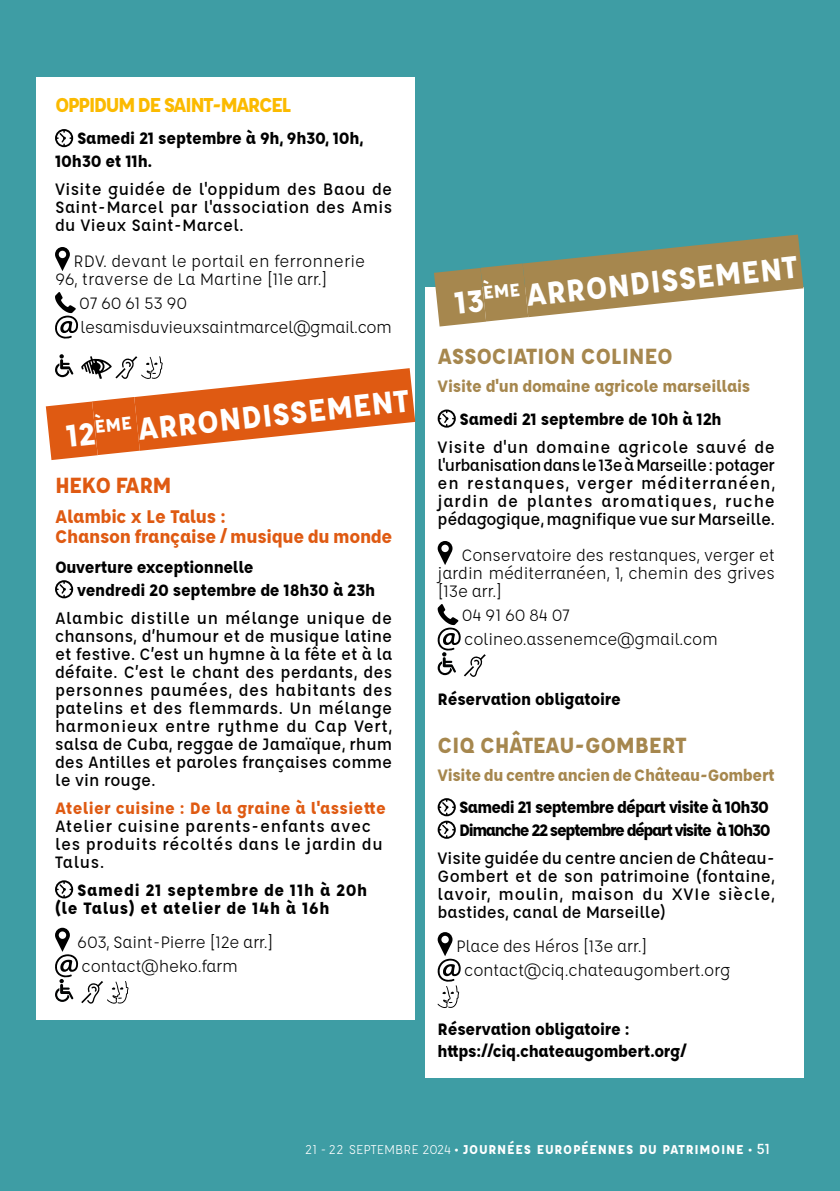
<style>
.page{position:relative;width:840px;height:1191px;background:#fff}
.page>*{position:absolute;margin:0;border:0;box-sizing:border-box;transform-origin:0 0}
.t1{font:700 34px "Affogato";color:#fff}
.t2{font:700 24px "Affogato";letter-spacing:-.015em;color:#a6874e}
.t3{font:700 24px "Affogato";letter-spacing:-.035em;color:#df5a12}
.t4{font:700 22px "Affogato";letter-spacing:-.075em;color:#fbba00}
.t5{font:700 20px/20px "Affogato";letter-spacing:-.015em;color:#df5a12}
.t6{font:500 18px/18px "Affogato";letter-spacing:.015em;color:#000;text-align:justify}
.t7{font:18px/24px "Affogato";letter-spacing:-.015em;color:#000}
.t8{font:700 18px/22.4px "Affogato";letter-spacing:-.015em;color:#000}
.t9{font:700 18px "Affogato";letter-spacing:-.02em;color:#a6874e}
.t10{font:500 18px/18px "Affogato";letter-spacing:.035em;color:#000}
.t11{font:700 18px/22.4px "Affogato";letter-spacing:-.075em;color:#000}
.t12{font:18px/18px "Affogato";letter-spacing:.005em;color:#000}
.t13{font:700 18px/18px "Affogato";letter-spacing:.035em;color:#000}
.t14{font:700 18px "Affogato";letter-spacing:.015em;color:#df5a12}
.t15{font:700 14px "Affogato";letter-spacing:.05em;color:#fff}
.s1{font-weight:400}
.s2{font-weight:500;font-size:16px}
</style>
<div class="page">
<div style="left:0;top:0;width:839px;height:1191px;background:#3e9da4"></div>
<div style="left:425px;top:287px;width:378px;height:790px;background:#fff"></div>
<div style="left:36px;top:77px;width:378px;height:942px;background:#fff"></div>
<svg style="left:196px;top:359px;width:260px;height:124px"></svg>
<svg style="left:55px;top:129px;width:18px;height:18px"></svg>
<svg style="left:55px;top:247px;width:15px;height:24px"></svg>
<svg style="left:55px;top:292px;width:23px;height:47px"></svg>
<svg style="left:45px;top:354px;width:151px;height:106px"></svg>
<svg style="left:55px;top:580px;width:18px;height:18px"></svg>
<svg style="left:55px;top:880px;width:18px;height:18px"></svg>
<svg style="left:55px;top:927px;width:73px;height:77px"></svg>
<svg style="left:437px;top:409px;width:18px;height:18px"></svg>
<svg style="left:437px;top:541px;width:15px;height:24px"></svg>
<svg style="left:437px;top:604px;width:48px;height:73px"></svg>
<svg style="left:437px;top:798px;width:18px;height:40px"></svg>
<svg style="left:437px;top:932px;width:23px;height:76px"></svg>
<svg style="left:414px;top:231px;width:52px;height:128px"></svg>
<svg style="left:466px;top:234px;width:338px;height:116px"></svg>
<p class="t4" style="left:55px;top:91px;width:238px">OPPIDUM DE SAINT-MARCEL</p>
<p class="t8" style="left:55px;top:127px;width:309px;text-indent:22px">Samedi 21 septembre à 9h, 9h30, 10h,<br>10h30 et 11h.</p>
<p class="t6" style="left:55px;top:180px;width:338px">Visite guidée de l'oppidum des Baou de Saint-Marcel par l'association des Amis du Vieux Saint-Marcel.</p>
<p class="t12" style="left:55px;top:252px;width:311px;text-indent:18px">RDV. devant le portail en ferronnerie<br>96, traverse de La Martine [11e arr.]</p>
<p class="t7" style="left:79px;top:291px;width:314px">07 60 61 53 90 lesamisduvieuxsaintmarcel@gmail.com</p>
<h1 class="t1" style="left:64px;top:414px;width:346px;rotate:-6deg">12<sup>ÈME</sup> ARRONDISSEMENT</h1>
<h2 class="t3" style="left:55px;top:470px;width:118px">HEKO FARM</h2>
<p class="t5" style="left:55px;top:506px;width:338px">Alambic x Le Talus :<br>Chanson française / musique du monde</p>
<p class="t8" style="left:77px;top:555px;width:299px;text-indent:-22px">Ouverture exceptionnelle<br>vendredi 20 septembre de 18h30 à 23h</p>
<p class="t6" style="left:55px;top:608px;width:338px">Alambic distille un mélange unique de chansons, d’humour et de musique latine et festive. C’est un hymne à la fête et à la défaite. C’est le chant des perdants, des personnes paumées, des habitants des patelins et des flemmards. Un mélange harmonieux entre rythme du Cap Vert, salsa de Cuba, reggae de Jamaïque, rhum des Antilles et paroles françaises comme le vin rouge.</p>
<p class="t14" style="left:55px;top:796px;width:332px">Atelier cuisine : De la graine à l'assiette</p>
<p class="t10" style="left:55px;top:816px;width:329px">Atelier cuisine parents-enfants avec les produits récoltés dans le jardin du<br>Talus.</p>
<p class="t13" style="left:55px;top:880px;width:314px;text-indent:22px">Samedi 21 septembre de 11h à 20h (le Talus) et atelier de 14h à 16h</p>
<p class="t7" style="left:77px;top:929px;width:198px">603, Saint-Pierre [12e arr.] contact@heko.farm</p>
<h1 class="t1" style="left:452px;top:281px;width:346px;rotate:-6deg">13<sup>ÈME</sup> ARRONDISSEMENT</h1>
<h2 class="t2" style="left:437px;top:341px;width:237px">ASSOCIATION COLINEO</h2>
<p class="t9" style="left:437px;top:375px;width:314px">Visite d'un domaine agricole marseillais</p>
<p class="t8" style="left:459px;top:407px;width:263px">Samedi 21 septembre de 10h à 12h</p>
<p class="t6" style="left:437px;top:438px;width:338px">Visite d'un domaine agricole sauvé de l'urbanisation dans le 13e à Marseille : potager en restanques, verger méditerranéen, jardin de plantes aromatiques, ruche pédagogique, magnifique vue sur Marseille.</p>
<p class="t7" style="left:437px;top:546px;width:338px;line-height:18px;text-align:justify;text-indent:24px">Conservatoire des restanques, verger et jardin méditerranéen, 1, chemin des grives [13e arr.]</p>
<p class="t7" style="left:461px;top:603px;width:257px">04 91 60 84 07 colineo.assenemce@gmail.com</p>
<p class="t8" style="left:437px;top:687px;width:185px">Réservation obligatoire</p>
<h2 class="t2" style="left:437px;top:729px;width:250px">CIQ CHÂTEAU-GOMBERT</h2>
<p class="t9" style="left:437px;top:763px;width:338px">Visite du centre ancien de Château-Gombert</p>
<p class="t11" style="left:459px;top:796px;width:313px">Samedi 21 septembre départ visite à 10h30<br>Dimanche 22 septembre départ visite à 10h30</p>
<p class="t6" style="left:437px;top:849px;width:338px">Visite guidée du centre ancien de Château-Gombert et de son patrimoine (fontaine, lavoir, moulin, maison du XVIe siècle, bastides, canal de Marseille)</p>
<p class="t7" style="left:464px;top:934px;width:267px;text-indent:-8px">Place des Héros [13e arr.] contact@ciq.chateaugombert.org</p>
<p class="t8" style="left:437px;top:1017px;width:250px">Réservation obligatoire : https://ciq.chateaugombert.org/</p>
<p class="t15" style="left:305px;top:1140px;width:466px"><span class="s1">21 - 22 SEPTEMBRE 2024</span> • JOURNÉES EUROPÉENNES DU PATRIMOINE • <span class="s2">51</span></p>
</div>
